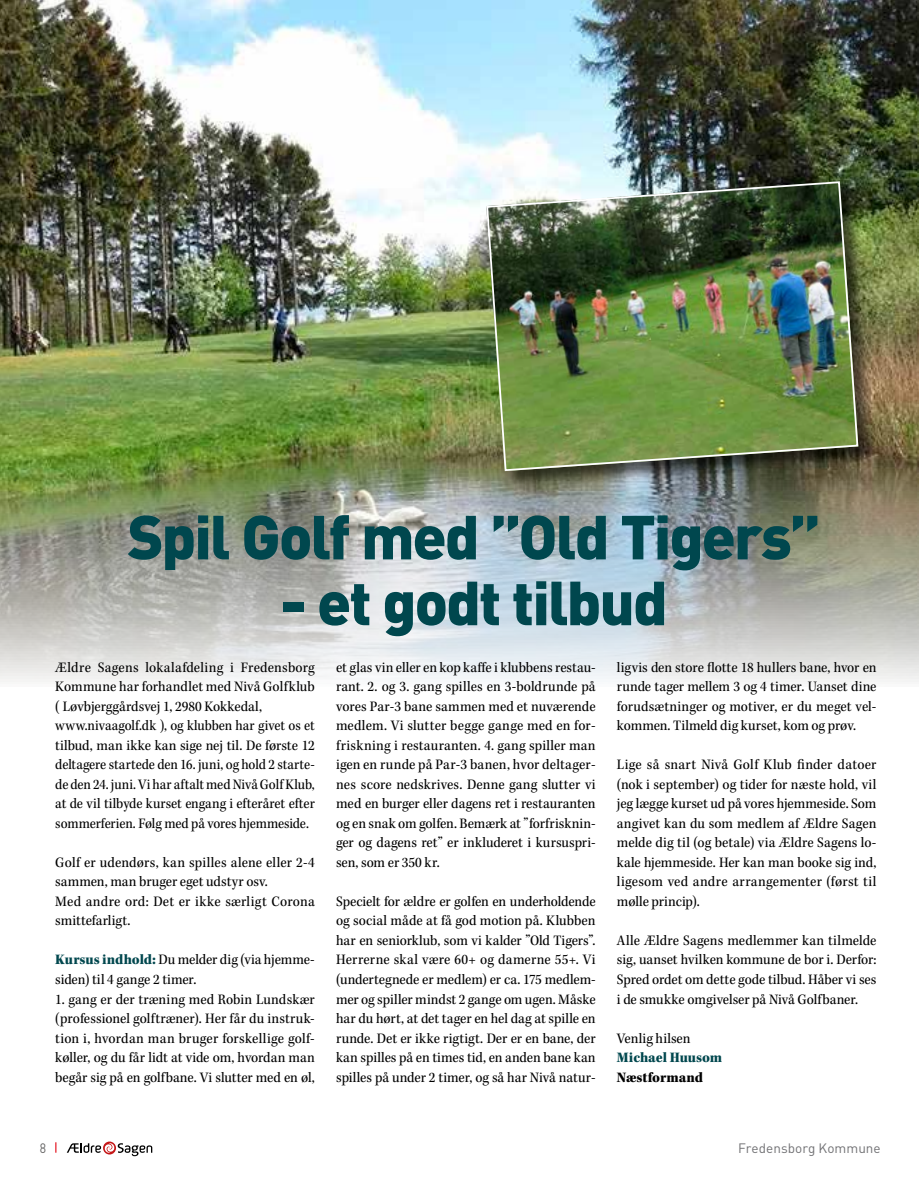
<style>
.page{position:relative;width:919px;height:1191px;background:#fff}
.page>*{position:absolute;margin:0;border:0;box-sizing:border-box;transform-origin:0 0}
.t1{font:900 61.2px "DIN";letter-spacing:-.035em;color:#00474e}
.t2{font:15px/19.5px "Kepler Std Scn";color:#000;text-align:justify}
.t3{font:15px "Kepler Std Black Scn";letter-spacing:-.005em;color:#00474e}
.t4{font:15px "Kepler Std Black Scn";letter-spacing:-.005em;color:#000}
.t5{font:13.5px "DIN";color:#717174}
.t6{font:13.5px "DIN";color:#646363;scale:.9 1}
.s1{font-family:"Kepler Std Black Scn";color:#00474e}
</style>
<div class="page">
<svg style="left:103px;top:1141px;width:13px;height:13px"></svg>
<svg style="left:67px;top:1143px;width:85px;height:13px"></svg>
<img style="left:0;top:0;width:918px;height:682px">
<div style="left:485px;top:181px;width:392px;height:308px;background:#000;opacity:.6"></div>
<img style="left:485px;top:180px;width:374px;height:292px">
<h1 class="t1" style="left:127px;top:496px;width:694px">Spil Golf med ”Old Tigers”</h1>
<h1 class="t1" style="left:280px;top:562px;width:389px">- et godt tilbud</h1>
<p class="t2" style="left:55px;top:658px;width:261px;text-align:left">Ældre Sagens lokalafdeling i Fredensborg Kommune har forhandlet med Nivå Golfklub ( Løvbjerggårdsvej 1, 2980 Kokkedal, www.nivaagolf.dk ), og klubben har givet os et tilbud, man ikke kan sige nej til. De første 12 deltagere startede den 16. juni, og hold 2 starte&shy;de den 24. juni. Vi har aftalt med Nivå Golf Klub, at de vil tilbyde kurset engang i efteråret efter sommerferien. Følg med på vores hjemmeside.</p>
<p class="t2" style="left:55px;top:853px;width:261px;text-align:left">Golf er udendørs, kan spilles alene eller 2-4 sammen, man bruger eget udstyr osv.<br>Med andre ord: Det er ikke særligt Corona smittefarligt.</p>
<p class="t2" style="left:55px;top:950px;width:261px"><span class="s1">Kursus indhold:</span> Du melder dig (via hjemme&shy;siden) til 4 gange 2 timer.</p>
<p class="t2" style="left:55px;top:989px;width:261px">1. gang er der træning med Robin Lundskær (professionel golftræner). Her får du instruk&shy;tion i, hvordan man bruger forskellige golf&shy;køller, og du får lidt at vide om, hvordan man begår sig på en golfbane. Vi slutter med en øl,</p>
<p class="t2" style="left:336px;top:658px;width:261px">et glas vin eller en kop kaffe i klubbens restau&shy;rant. 2. og 3. gang spilles en 3-boldrunde på vores Par-3 bane sammen med et nuværende medlem. Vi slutter begge gange med en for&shy;friskning i restauranten. 4. gang spiller man igen en runde på Par-3 banen, hvor deltager&shy;nes score nedskrives. Denne gang slutter vi med en burger eller dagens ret i restauranten og en snak om golfen. Bemærk at ”forfrisknin&shy;ger og dagens ret” er inkluderet i kursuspri&shy;sen, som er 350 kr.</p>
<p class="t2" style="left:336px;top:892px;width:261px">Specielt for ældre er golfen en underholdende og social måde at få god motion på. Klubben har en seniorklub, som vi kalder ”Old Tigers”.<br>Herrerne skal være 60+ og damerne 55+. Vi (undertegnede er medlem) er ca. 175 medlem&shy;mer og spiller mindst 2 gange om ugen. Måske har du hørt, at det tager en hel dag at spille en runde. Det er ikke rigtigt. Der er en bane, der kan spilles på en times tid, en anden bane kan spilles på under 2 timer, og så har Nivå natur-</p>
<p class="t2" style="left:617px;top:658px;width:261px">ligvis den store flotte 18 hullers bane, hvor en runde tager mellem 3 og 4 timer. Uanset dine forudsætninger og motiver, er du meget vel&shy;kommen. Tilmeld dig kurset, kom og prøv.</p>
<p class="t2" style="left:617px;top:755px;width:261px">Lige så snart Nivå Golf Klub finder datoer (nok i september) og tider for næste hold, vil jeg lægge kurset ud på vores hjemmeside. Som angivet kan du som medlem af Ældre Sagen melde dig til (og betale) via Ældre Sagens lo&shy;kale hjemmeside. Her kan man booke sig ind, ligesom ved andre arrangementer (først til mølle princip).</p>
<p class="t2" style="left:617px;top:931px;width:261px">Alle Ældre Sagens medlemmer kan tilmelde sig, uanset hvilken kommune de bor i. Derfor:<br>Spred ordet om dette gode tilbud. Håber vi ses i de smukke omgivelser på Nivå Golfbaner.</p>
<p class="t2" style="left:617px;top:1028px;width:75px">Venlig hilsen</p>
<p class="t3" style="left:617px;top:1048px;width:107px">Michael Huusom</p>
<p class="t4" style="left:617px;top:1068px;width:88px">Næstformand</p>
<p class="t6" style="left:40px;top:1139px;width:9px">8</p>
<p class="t5" style="left:738px;top:1139px;width:144px">Fredensborg Kommune</p>
</div>
